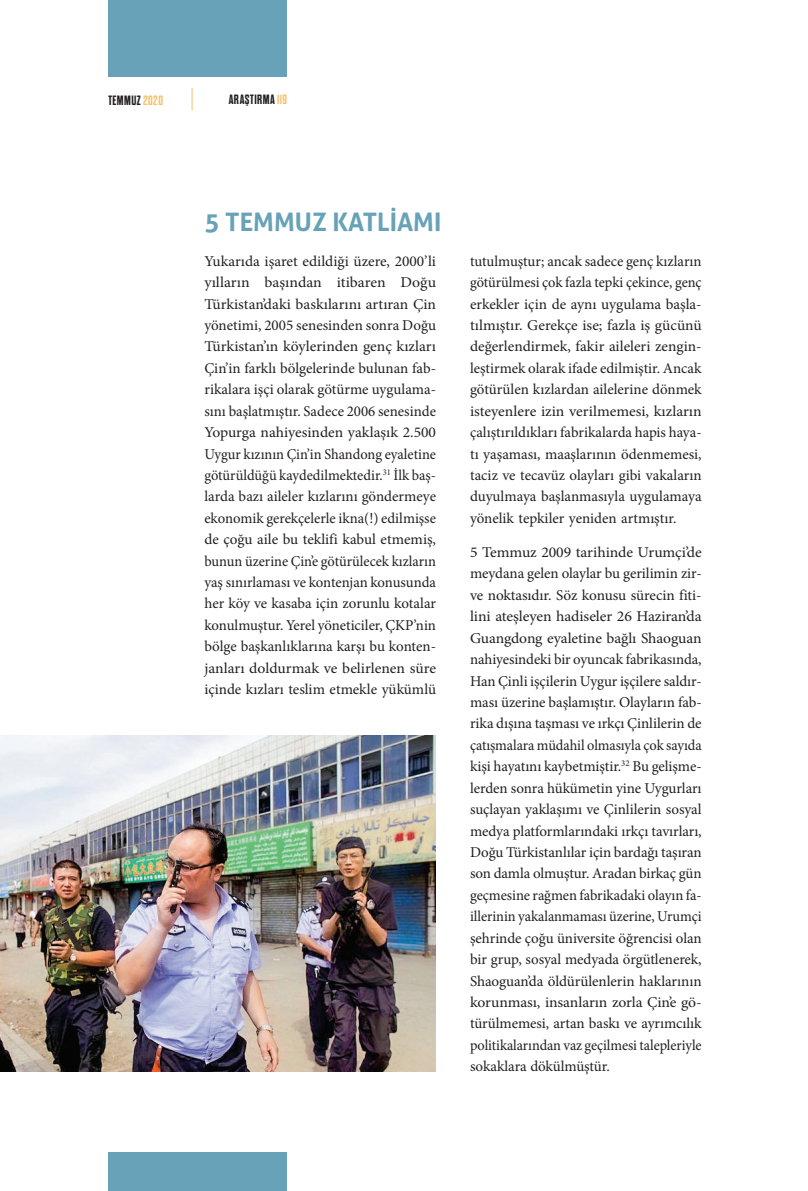
<style>
.page{position:relative;width:808px;height:1191px;background:#fff}
.page>*{position:absolute;margin:0;border:0;box-sizing:border-box;transform-origin:0 0}
.t1{font:700 25.5px "Aller";color:#68a2b8}
.t2{font:15px/21.5px "Minion Pro";color:#231f20;text-align:justify}
.t3{font:15px/21.5px "Minion Pro";color:#231f20;text-align:justify;scale:1.05 1}
.t4{font:700 13.5px "Dharma Gothic E";letter-spacing:.035em;color:#231f20}
.s1{color:#f5c16b}
</style>
<div class="page">
<div style="left:108px;top:0;width:179px;height:77px;background:#68a2b8"></div>
<div style="left:108px;top:1152px;width:179px;height:39px;background:#68a2b8"></div>
<svg style="left:192px;top:88px;width:1px;height:22px"></svg>
<img style="left:0;top:736px;width:436px;height:335px">
<p class="t4" style="left:108px;top:93px;width:56px">TEMMUZ <span class="s1">2020</span></p>
<p class="t4" style="left:229px;top:93px;width:60px">ARAŞTIRMA <span class="s1">119</span></p>
<h1 class="t1" style="left:204px;top:207px;width:239px">5 TEMMUZ KATLİAMI</h1>
<p class="t2" style="left:204px;top:250px;width:233px">Yukarıda işaret edildiği üzere, 2000’li yılların başından itibaren Doğu Türkistan’daki baskılarını artıran Çin yönetimi, 2005 senesinden sonra Doğu Türkistan’ın köylerinden genç kızları Çin’in farklı bölgelerinde bulunan fab&shy;rikalara işçi olarak götürme uygulama&shy;sını başlatmıştır. Sadece 2006 senesinde Yopurga nahiyesinden yaklaşık 2.500<br>Uygur kızının Çin’in Shandong eyaletine götürüldüğü kaydedilmektedir.<sup>31</sup> İlk baş&shy;larda bazı aileler kızlarını göndermeye ekonomik gerekçelerle ikna(!) edilmişse de çoğu aile bu teklifi kabul etmemiş, bunun üzerine Çin’e götürülecek kızların yaş sınırlaması ve kontenjan konusunda her köy ve kasaba için zorunlu kotalar konulmuştur. Yerel yöneticiler, ÇKP’nin bölge başkanlıklarına karşı bu konten&shy;janları doldurmak ve belirlenen süre içinde kızları teslim etmekle yükümlü</p>
<p class="t2" style="left:470px;top:250px;width:233px">tutulmuştur; ancak sadece genç kızların götürülmesi çok fazla tepki çekince, genç erkekler için de aynı uygulama başla&shy;tılmıştır. Gerekçe ise; fazla iş gücünü değerlendirmek, fakir aileleri zengin&shy;leştirmek olarak ifade edilmiştir. Ancak götürülen kızlardan ailelerine dönmek isteyenlere izin verilmemesi, kızların çalıştırıldıkları fabrikalarda hapis haya&shy;tı yaşaması, maaşlarının ödenmemesi, taciz ve tecavüz olayları gibi vakaların duyulmaya başlanmasıyla uygulamaya yönelik tepkiler yeniden artmıştır.</p>
<p class="t3" style="left:470px;top:541px;width:222px">5 Temmuz 2009 tarihinde Urumçi’de meydana gelen olaylar bu gerilimin zir&shy;ve noktasıdır. Söz konusu sürecin fiti&shy;lini ateşleyen hadiseler 26 Haziran’da Guangdong eyaletine bağlı Shaoguan nahiyesindeki bir oyuncak fabrikasında, Han Çinli işçilerin Uygur işçilere saldır&shy;ması üzerine başlamıştır. Olayların fab&shy;rika dışına taşması ve ırkçı Çinlilerin de çatışmalara müdahil olmasıyla çok sayıda kişi hayatını kaybetmiştir.<sup>32</sup> Bu gelişme&shy;lerden sonra hükümetin yine Uygurları suçlayan yaklaşımı ve Çinlilerin sosyal medya platformlarındaki ırkçı tavırları, Doğu Türkistanlılar için bardağı taşıran son damla olmuştur. Aradan birkaç gün geçmesine rağmen fabrikadaki olayın fa&shy;illerinin yakalanmaması üzerine, Urumçi şehrinde çoğu üniversite öğrencisi olan bir grup, sosyal medyada örgütlenerek, Shaoguan’da öldürülenlerin haklarının korunması, insanların zorla Çin’e gö&shy;türülmemesi, artan baskı ve ayrımcılık politikalarından vaz geçilmesi talepleriyle sokaklara dökülmüştür.</p>
</div>
